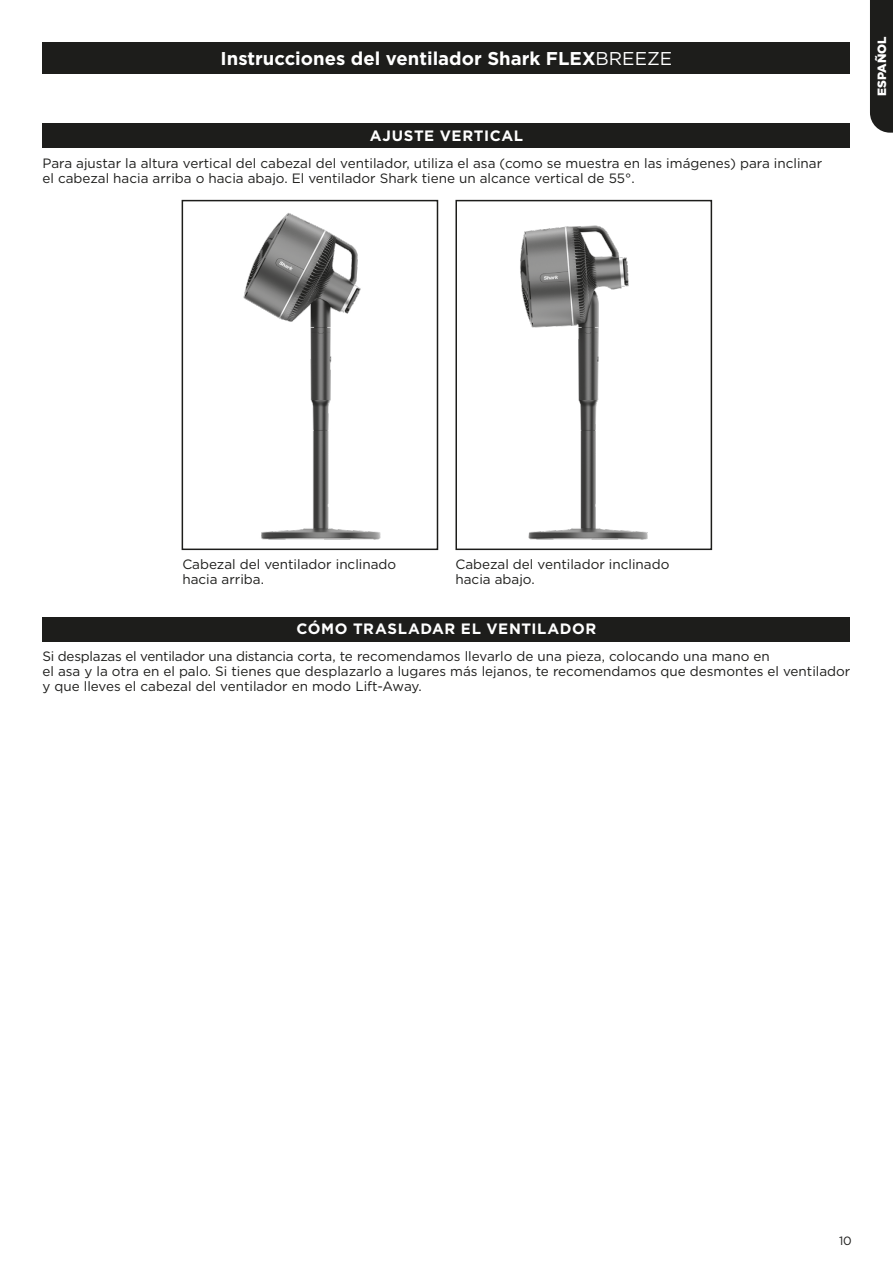
<style>
.page{position:relative;width:893px;height:1263px;background:#fff}
.page>*{position:absolute;margin:0;border:0;box-sizing:border-box;transform-origin:0 0}
.t1{font:700 18.45px "Gotham";color:#fff}
.t2{font:700 15px "Gotham";letter-spacing:.04em;color:#fff}
.t3{font:13.5px/15px "Gotham";color:#1d1d1b}
.t4{font:900 12px "Gotham";color:#fff}
.t5{font:12px "Gotham";color:#1d1d1b}
.s1{font-weight:400}
</style>
<div class="page">
<div style="left:870px;top:0;width:23px;height:133px;background:#1d1d1b"></div>
<div style="left:43px;top:43px;width:807px;height:31px;background:#1d1d1b"></div>
<div style="left:43px;top:123px;width:807px;height:25px;background:#1d1d1b"></div>
<div style="left:43px;top:617px;width:807px;height:24px;background:#1d1d1b"></div>
<img style="left:243px;top:213px;width:138px;height:327px">
<div style="left:182px;top:200px;width:256px;height:350px;border:2px solid #1d1d1b"></div>
<div style="left:455px;top:200px;width:257px;height:350px;border:2px solid #1d1d1b"></div>
<img style="left:520px;top:225px;width:128px;height:315px">
<h1 class="t1" style="left:221px;top:46px;width:453px">Instrucciones del ventilador Shark FLEX<span class="s1">BREEZE</span></h1>
<p class="t2" style="left:370px;top:126px;width:155px">AJUSTE VERTICAL</p>
<p class="t3" style="left:43px;top:156px;width:781px">Para ajustar la altura vertical del cabezal del ventilador, utiliza el asa (como se muestra en las imágenes) para inclinar el cabezal hacia arriba o hacia abajo. El ventilador Shark tiene un alcance vertical de 55°.</p>
<p class="t4" style="left:874px;top:96px;width:61px;rotate:-90deg">ESPAÑOL</p>
<p class="t3" style="left:182px;top:556px;width:215px">Cabezal del ventilador inclinado hacia arriba.</p>
<p class="t3" style="left:455px;top:556px;width:215px">Cabezal del ventilador inclinado hacia abajo.</p>
<p class="t2" style="left:296px;top:619px;width:301px">CÓMO TRASLADAR EL VENTILADOR</p>
<p class="t3" style="left:43px;top:649px;width:809px">Si desplazas el ventilador una distancia corta, te recomendamos llevarlo de una pieza, colocando una mano en<br>el asa y la otra en el palo. Si tienes que desplazarlo a lugares más lejanos, te recomendamos que desmontes el ventilador y que lleves el cabezal del ventilador en modo Lift-Away.</p>
<p class="t5" style="left:839px;top:1233px;width:14px">10</p>
</div>
